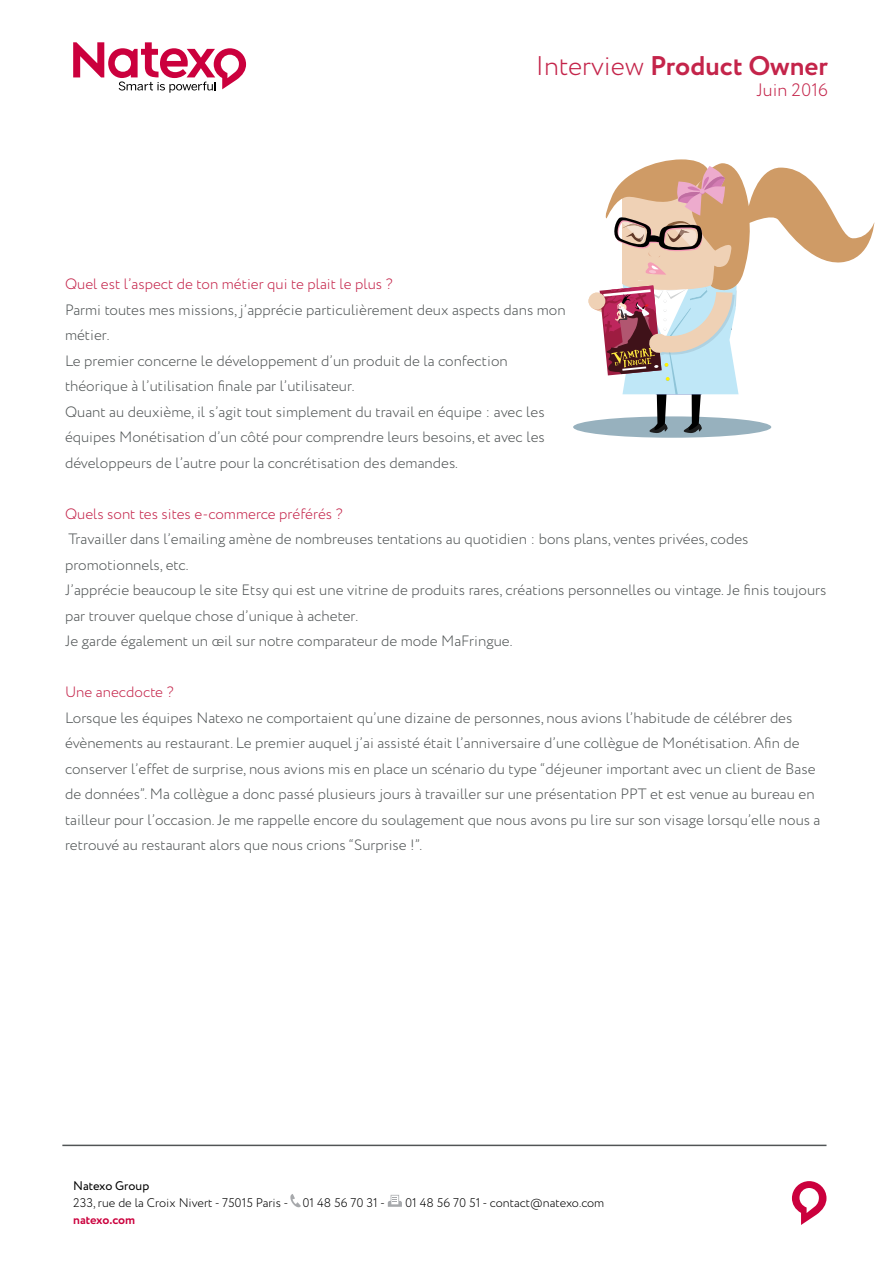
<style>
.page{position:relative;width:893px;height:1263px;background:#fff}
.page>*{position:absolute;margin:0;border:0;box-sizing:border-box;transform-origin:0 0}
.t1{font:700 27px "Circe";color:#c4244a}
.t2{font:300 18px "Circe";color:#c4244a}
.t3{font:300 15px/25.5px "Circe";color:#515556}
.t4{font:300 15px "Circe";color:#c4244a}
.t5{font:300 12.45px "Circe";color:#000}
.t6{font:12.45px "Circe";color:#000}
.t7{font:700 12.45px "Circe";letter-spacing:-.015em;color:#cb003d}
.s1{font-weight:300}
</style>
<div class="page">
<svg style="left:388px;top:1195px;width:14px;height:12px"></svg>
<svg style="left:290px;top:1194px;width:11px;height:13px"></svg>
<svg style="left:792px;top:1181px;width:34px;height:44px"></svg>
<svg style="left:73px;top:42px;width:173px;height:51px"></svg>
<hr style="left:62px;top:1144px;width:764px;height:2px;background:#515556">
<div style="left:573px;top:416px;width:198px;height:22px;background:#97b1be;border-radius:50%"></div>
<svg style="left:588px;top:293px;width:17px;height:16px"></svg>
<svg style="left:591px;top:159px;width:283px;height:275px"></svg>
<h1 class="t1" style="left:535px;top:48px;width:294px"><span class="s1">Interview</span> Product Owner</h1>
<p class="t2" style="left:756px;top:78px;width:73px">Juin 2016</p>
<p class="t4" style="left:65px;top:274px;width:329px">Quel est l’aspect de ton métier qui te plait le plus ?</p>
<p class="t3" style="left:65px;top:297px;width:502px">Parmi toutes mes missions, j’apprécie particulièrement deux aspects dans mon métier.<br>Le premier concerne le développement d’un produit de la confection théorique à l’utilisation finale par l’utilisateur.<br>Quant au deuxième, il s’agit tout simplement du travail en équipe : avec les équipes Monétisation d’un côté pour comprendre leurs besoins, et avec les développeurs de l’autre pour la concrétisation des demandes.</p>
<p class="t4" style="left:65px;top:504px;width:279px">Quels sont tes sites e-commerce préférés ?</p>
<p class="t3" style="left:65px;top:527px;width:763px">Travailler dans l’emailing amène de nombreuses tentations au quotidien : bons plans, ventes privées, codes promotionnels, etc.<br>J’apprécie beaucoup le site Etsy qui est une vitrine de produits rares, créations personnelles ou vintage. Je finis toujours par trouver quelque chose d’unique à acheter.<br>Je garde également un œil sur notre comparateur de mode MaFringue.</p>
<p class="t4" style="left:65px;top:682px;width:110px">Une anecdocte ?</p>
<p class="t3" style="left:65px;top:705px;width:757px">Lorsque les équipes Natexo ne comportaient qu’une dizaine de personnes, nous avions l’habitude de célébrer des évènements au restaurant. Le premier auquel j’ai assisté était l’anniversaire d’une collègue de Monétisation. Afin de conserver l’effet de surprise, nous avions mis en place un scénario du type “déjeuner important avec un client de Base de données”. Ma collègue a donc passé plusieurs jours à travailler sur une présentation PPT et est venue au bureau en tailleur pour l’occasion. Je me rappelle encore du soulagement que nous avons pu lire sur son visage lorsqu’elle nous a retrouvé au restaurant alors que nous crions “Surprise !”.</p>
<p class="t6" style="left:73px;top:1177px;width:78px">Natexo Group</p>
<p class="t5" style="left:73px;top:1194px;width:313px">233, rue de la Croix Nivert - 75015 Paris - 01 48 56 70 31 -</p>
<p class="t5" style="left:405px;top:1194px;width:201px">01 48 56 70 51 - contact@natexo.com</p>
<p class="t7" style="left:73px;top:1211px;width:64px">natexo.com</p>
</div>
